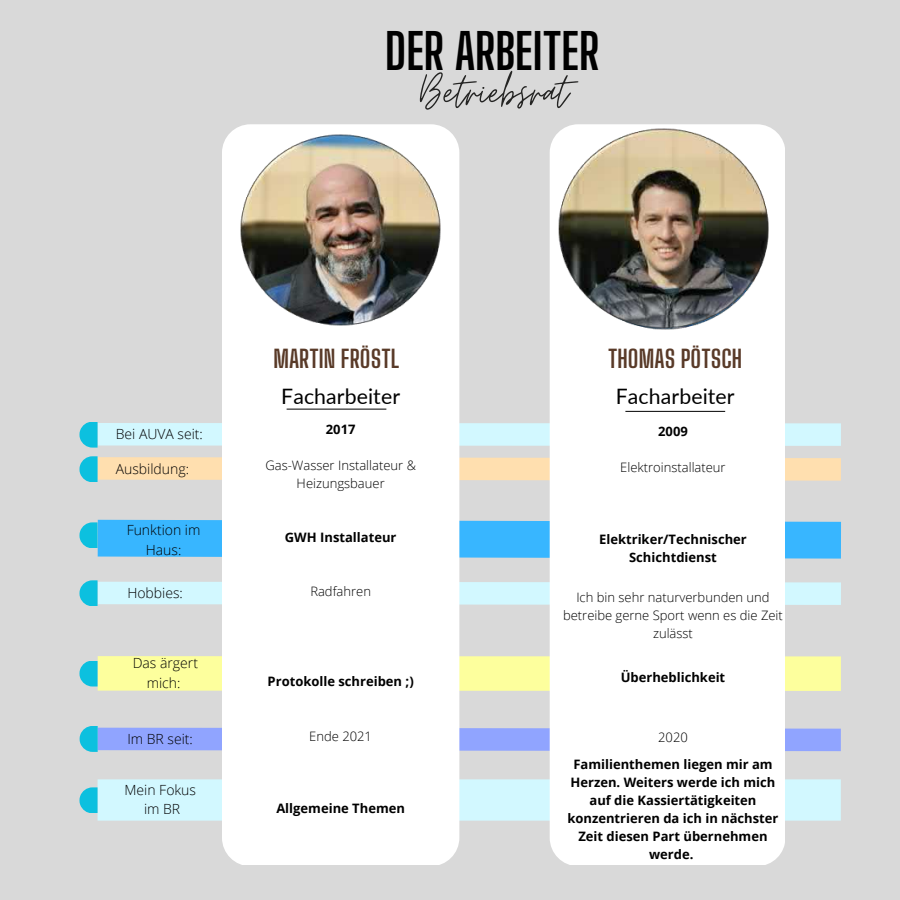
<style>
.page{position:relative;width:900px;height:900px;background:#d9d9d9}
.page>*{position:absolute;margin:0;border:0;box-sizing:border-box;transform-origin:0 0}
.t1{font:53px "Moon Time";color:#242423}
.t2{font:700 49px "Big Shoulders Display";color:#000}
.t3{font:700 24.2px "Big Shoulders Display";letter-spacing:.005em;color:#593a28}
.t4{font:21.2px "Lato";letter-spacing:.005em;color:#000}
.t5{font:300 14px/19.5px "Open Sans";color:#000;text-align:center}
.t6{font:700 13px/18px "Open Sans";color:#000;text-align:center}
.t7{font:300 13px/18px "Open Sans";color:#000;text-align:center}
</style>
<div class="page">
<svg style="left:98px;top:412px;width:743px;height:34px"></svg>
<svg style="left:98px;top:577px;width:743px;height:39px"></svg>
<svg style="left:79px;top:716px;width:762px;height:46px"></svg>
<div style="left:98px;top:779px;width:743px;height:42px;background:#d2f8ff"></div>
<svg style="left:98px;top:446px;width:743px;height:46px"></svg>
<svg style="left:97px;top:501px;width:744px;height:76px"></svg>
<svg style="left:89px;top:639px;width:752px;height:69px"></svg>
<div style="left:222px;top:124px;width:237px;height:741px;background:#fff"></div>
<div style="left:550px;top:124px;width:235px;height:741px;background:#fff"></div>
<hr style="left:287px;top:409px;width:99px;height:1px;background:#000">
<hr style="left:625px;top:411px;width:100px;height:1px;background:#000">
<svg style="left:79px;top:422px;width:19px;height:26px"></svg>
<svg style="left:79px;top:580px;width:19px;height:26px"></svg>
<svg style="left:80px;top:726px;width:18px;height:26px"></svg>
<svg style="left:79px;top:456px;width:19px;height:26px"></svg>
<svg style="left:79px;top:522px;width:19px;height:26px"></svg>
<svg style="left:79px;top:661px;width:19px;height:25px"></svg>
<svg style="left:79px;top:787px;width:19px;height:26px"></svg>
<img style="left:239px;top:133px;width:203px;height:194px">
<img style="left:558px;top:127px;width:211px;height:203px">
<h2 class="t2" style="left:385px;top:22px;width:216px">DER ARBEITER</h2>
<h1 class="t1" style="left:420px;top:59px;width:150px">Betriebsrat</h1>
<p class="t5" style="left:116px;top:424px;width:89px">Bei AUVA seit:</p>
<p class="t5" style="left:116px;top:459px;width:75px">Ausbildung:</p>
<p class="t5" style="left:127px;top:520px;width:75px">Funktion im<br>Haus:</p>
<p class="t5" style="left:127px;top:583px;width:57px">Hobbies:</p>
<p class="t5" style="left:133px;top:653px;width:67px">Das ärgert mich:</p>
<p class="t5" style="left:127px;top:729px;width:67px">Im BR seit:</p>
<p class="t5" style="left:125px;top:780px;width:73px">Mein Fokus im BR</p>
<h3 class="t3" style="left:273px;top:345px;width:128px">MARTIN FRÖSTL</h3>
<h3 class="t3" style="left:608px;top:345px;width:136px">THOMAS PÖTSCH</h3>
<h3 class="t4" style="left:281px;top:383px;width:120px">Facharbeiter</h3>
<h3 class="t4" style="left:616px;top:383px;width:120px">Facharbeiter</h3>
<p class="t6" style="left:326px;top:420px;width:31px">2017</p>
<p class="t7" style="left:265px;top:456px;width:152px">Gas-Wasser Installateur &amp;<br>Heizungsbauer</p>
<p class="t6" style="left:658px;top:422px;width:31px">2009</p>
<p class="t7" style="left:620px;top:458px;width:107px">Elektroinstallateur</p>
<p class="t6" style="left:285px;top:528px;width:113px">GWH Installateur</p>
<p class="t7" style="left:310px;top:582px;width:62px">Radfahren</p>
<p class="t6" style="left:268px;top:672px;width:148px">Protokolle schreiben ;)</p>
<p class="t7" style="left:309px;top:727px;width:64px">Ende 2021</p>
<p class="t6" style="left:276px;top:799px;width:130px">Allgemeine Themen</p>
<p class="t6" style="left:599px;top:530px;width:149px">Elektriker/Technischer<br>Schichtdienst</p>
<p class="t7" style="left:563px;top:588px;width:221px">Ich bin sehr naturverbunden und betreibe gerne Sport wenn es die Zeit zulässt</p>
<p class="t6" style="left:621px;top:668px;width:106px">Überheblichkeit</p>
<p class="t7" style="left:658px;top:728px;width:31px">2020</p>
<p class="t6" style="left:567px;top:755px;width:213px">Familienthemen liegen mir am<br>Herzen. Weiters werde ich mich auf die Kassiertätigkeiten konzentrieren da ich in nächster<br>Zeit diesen Part übernehmen werde.</p>
</div>
